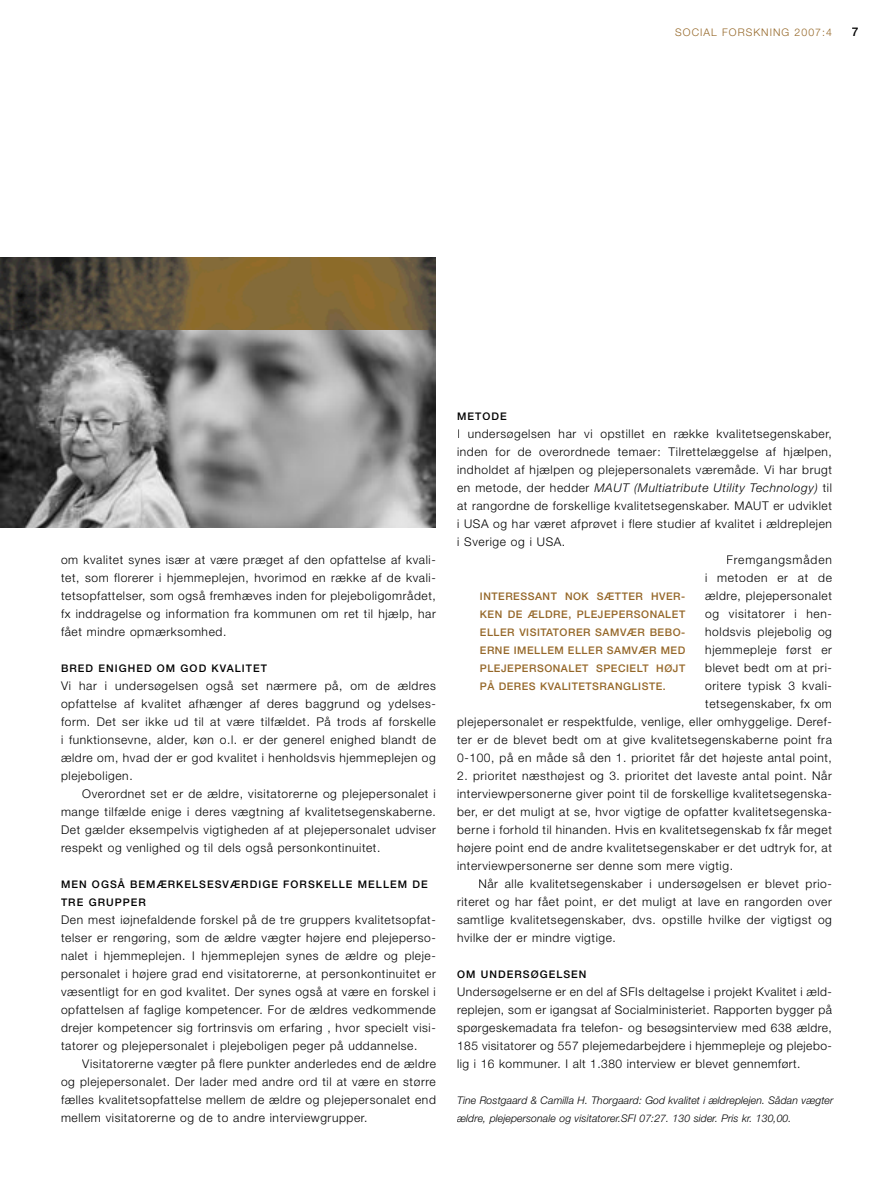
<style>
.page{position:relative;width:893px;height:1191px;background:#fff}
.page>*{position:absolute;margin:0;border:0;box-sizing:border-box;transform-origin:0 0}
.t1{font:300 12px/18px "Helvetica Neue";letter-spacing:.05em;color:#000;text-align:justify}
.t2{font:italic 300 12px "Helvetica Neue";letter-spacing:.05em;color:#000}
.t3{font:300 12px "Helvetica Neue";letter-spacing:.075em;color:#000}
.t4{font:500 12px "Helvetica Neue";color:#000}
.t5{font:500 10.5px/18px "Helvetica Neue";letter-spacing:.05em;color:#956728;text-align:justify}
.t6{font:italic 300 10.5px/18px "Helvetica Neue";letter-spacing:.01em;color:#000}
.t7{font:500 10.5px/18px "Helvetica Neue";letter-spacing:.1em;color:#000}
.t8{font:300 10.5px "Helvetica Neue";letter-spacing:.1em;color:#956728}
.s1{font-style:normal}
</style>
<div class="page">
<img style="left:0;top:330px;width:436px;height:198px">
<img style="left:0;top:258px;width:436px;height:72px">
<p class="t8" style="left:675px;top:26px;width:158px">SOCIAL FORSKNING 2007:4</p>
<p class="t4" style="left:852px;top:25px;width:8px">7</p>
<p class="t1" style="left:61px;top:550px;width:376px">om kvalitet synes især at være præget af den opfattelse af kvali&shy;tet, som florerer i hjemmeplejen, hvorimod en række af de kvali&shy;tetsopfattelser, som også fremhæves inden for plejeboligområdet, fx inddragelse og information fra kommunen om ret til hjælp, har fået mindre opmærksomhed.</p>
<p class="t7" style="left:61px;top:659px;width:207px">BRED ENIGHED OM GOD KVALITET</p>
<p class="t1" style="left:61px;top:676px;width:376px">Vi har i undersøgelsen også set nærmere på, om de ældres opfattelse af kvalitet afhænger af deres baggrund og ydelses&shy;form. Det ser ikke ud til at være tilfældet. På trods af forskelle i funktionsevne, alder, køn o.l. er der generel enighed blandt de ældre om, hvad der er god kvalitet i henholdsvis hjemmeplejen og plejeboligen.</p>
<p class="t1" style="left:61px;top:784px;width:376px;text-indent:21px">Overordnet set er de ældre, visitatorerne og plejepersonalet i mange tilfælde enige i deres vægtning af kvalitetsegenskaberne.<br>Det gælder eksempelvis vigtigheden af at plejepersonalet udviser respekt og venlighed og til dels også personkontinuitet.</p>
<p class="t7" style="left:61px;top:875px;width:368px">MEN OGSÅ BEMÆRKELSESVÆRDIGE FORSKELLE MELLEM DE<br>TRE GRUPPER</p>
<p class="t1" style="left:61px;top:910px;width:376px">Den mest iøjnefaldende forskel på de tre gruppers kvalitetsopfat&shy;telser er rengøring, som de ældre vægter højere end plejeperso&shy;nalet i hjemmeplejen. I hjemmeplejen synes de ældre og pleje&shy;personalet i højere grad end visitatorerne, at personkontinuitet er væsentligt for en god kvalitet. Der synes også at være en forskel i opfattelsen af faglige kompetencer. For de ældres vedkommende drejer kompetencer sig fortrinsvis om erfaring , hvor specielt visi&shy;tatorer og plejepersonalet i plejeboligen peger på uddannelse.</p>
<p class="t1" style="left:61px;top:1054px;width:376px;text-indent:21px">Visitatorerne vægter på flere punkter anderledes end de ældre og plejepersonalet. Der lader med andre ord til at være en større fælles kvalitetsopfattelse mellem de ældre og plejepersonalet end mellem visitatorerne og de to andre interviewgrupper.</p>
<p class="t7" style="left:457px;top:407px;width:51px">METODE</p>
<p class="t1" style="left:457px;top:424px;width:376px">I undersøgelsen har vi opstillet en række kvalitetsegenskaber,</p>
<p class="t1" style="left:457px;top:442px;width:376px">inden for de overordnede temaer: Tilrettelæggelse af hjælpen,</p>
<p class="t1" style="left:457px;top:460px;width:376px">indholdet af hjælpen og plejepersonalets væremåde. Vi har brugt</p>
<p class="t2" style="left:457px;top:480px;width:376px"><span class="s1">en metode, der hedder</span> MAUT (Multiatribute Utility Technology) <span class="s1">til</span></p>
<p class="t1" style="left:457px;top:496px;width:376px">at rangordne de forskellige kvalitetsegenskaber. MAUT er udviklet</p>
<p class="t1" style="left:457px;top:514px;width:376px">i USA og har været afprøvet i flere studier af kvalitet i ældreplejen</p>
<p class="t1" style="left:457px;top:532px;width:110px">i Sverige og i USA.</p>
<p class="t3" style="left:726px;top:552px;width:107px">Fremgangsmåden</p>
<p class="t1" style="left:705px;top:568px;width:128px">i metoden er at de</p>
<p class="t1" style="left:705px;top:586px;width:128px">ældre, plejepersonalet</p>
<p class="t1" style="left:705px;top:604px;width:128px">og visitatorer i hen-</p>
<p class="t1" style="left:705px;top:622px;width:128px">holdsvis plejebolig og</p>
<p class="t1" style="left:705px;top:640px;width:128px">hjemmepleje først er</p>
<p class="t1" style="left:705px;top:658px;width:128px">blevet bedt om at pri-</p>
<p class="t1" style="left:705px;top:676px;width:128px">oritere typisk 3 kvali-</p>
<p class="t1" style="left:705px;top:694px;width:128px">tetsegenskaber, fx om</p>
<p class="t1" style="left:457px;top:712px;width:376px">plejepersonalet er respektfulde, venlige, eller omhyggelige. Deref-</p>
<p class="t1" style="left:457px;top:730px;width:376px">ter er de blevet bedt om at give kvalitetsegenskaberne point fra</p>
<p class="t1" style="left:457px;top:748px;width:376px">0-100, på en måde så den 1. prioritet får det højeste antal point,</p>
<p class="t1" style="left:457px;top:766px;width:376px">2. prioritet næsthøjest og 3. prioritet det laveste antal point. Når interviewpersonerne giver point til de forskellige kvalitetsegenska&shy;ber, er det muligt at se, hvor vigtige de opfatter kvalitetsegenska&shy;berne i forhold til hinanden. Hvis en kvalitetsegenskab fx får meget højere point end de andre kvalitetsegenskaber er det udtryk for, at interviewpersonerne ser denne som mere vigtig.</p>
<p class="t1" style="left:457px;top:874px;width:376px;text-indent:21px">Når alle kvalitetsegenskaber i undersøgelsen er blevet prio&shy;riteret og har fået point, er det muligt at lave en rangorden over samtlige kvalitetsegenskaber, dvs. opstille hvilke der vigtigst og hvilke der er mindre vigtige.</p>
<p class="t7" style="left:457px;top:965px;width:131px">OM UNDERSØGELSEN</p>
<p class="t1" style="left:457px;top:982px;width:376px">Undersøgelserne er en del af SFIs deltagelse i projekt Kvalitet i æld&shy;replejen, som er igangsat af Socialministeriet. Rapporten bygger på spørgeskemadata fra telefon- og besøgsinterview med 638 ældre, 185 visitatorer og 557 plejemedarbejdere i hjemmepleje og plejebo&shy;lig i 16 kommuner. I alt 1.380 interview er blevet gennemført.</p>
<p class="t5" style="left:480px;top:587px;width:207px">INTERESSANT NOK SÆTTER HVER-KEN DE ÆLDRE, PLEJEPERSONALET ELLER VISITATORER SAMVÆR BEBO-ERNE IMELLEM ELLER SAMVÆR MED PLEJEPERSONALET SPECIELT HØJT PÅ DERES KVALITETSRANGLISTE.</p>
<p class="t6" style="left:457px;top:1091px;width:378px">Tine Rostgaard &amp; Camilla H. Thorgaard: God kvalitet i ældreplejen. Sådan vægter ældre, plejepersonale og visitatorer.SFI 07:27. 130 sider. Pris kr. 130,00.</p>
</div>
